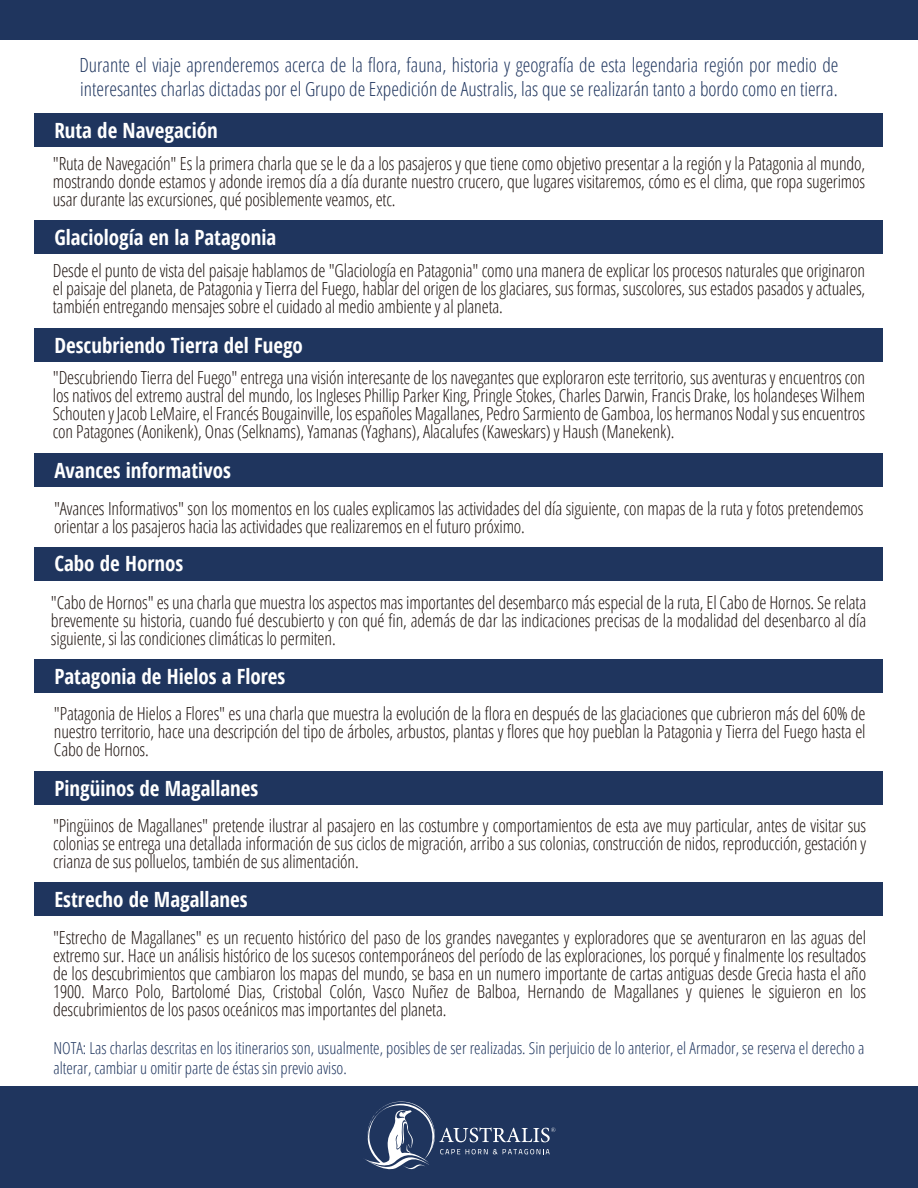
<style>
.page{position:relative;width:918px;height:1188px;background:#fff}
.page>*{position:absolute;margin:0;border:0;box-sizing:border-box;transform-origin:0 0}
.t1{font:700 condensed 21px "Open Sans";color:#fff}
.t2{font:300 condensed 19.5px/24px "Open Sans";color:#1f355e}
.t3{font:300 condensed 18px/18px "Open Sans";letter-spacing:-.01em;color:#1f1410;text-align:justify}
.t4{font:300 condensed 16.5px/19.8px "Open Sans";color:#1f355e}
</style>
<div class="page">
<div style="left:34px;top:547px;width:849px;height:33px;background:#1f355e"></div>
<div style="left:34px;top:660px;width:849px;height:33px;background:#1f355e"></div>
<div style="left:34px;top:771px;width:849px;height:33px;background:#1f355e"></div>
<div style="left:34px;top:883px;width:849px;height:33px;background:#1f355e"></div>
<div style="left:34px;top:453px;width:849px;height:33px;background:#1f355e"></div>
<div style="left:34px;top:114px;width:849px;height:33px;background:#1f355e"></div>
<div style="left:34px;top:221px;width:849px;height:33px;background:#1f355e"></div>
<div style="left:34px;top:328px;width:849px;height:33px;background:#1f355e"></div>
<div style="left:0;top:0;width:918px;height:40px;background:#1f355e"></div>
<div style="left:0;top:1087px;width:918px;height:101px;background:#1f355e"></div>
<svg style="left:365px;top:1101px;width:191px;height:69px"></svg>
<p class="t2" style="left:80px;top:52px;width:760px">Durante el viaje aprenderemos acerca de la flora, fauna, historia y geografía de esta legendaria región por medio de interesantes charlas dictadas por el Grupo de Expedición de Australis, las que se realizarán tanto a bordo como en tierra.</p>
<p class="t1" style="left:54px;top:116px;width:165px">Ruta de Navegación</p>
<p class="t3" style="left:53px;top:154px;width:814px">"Ruta de Navegación" Es la primera charla que se le da a los pasajeros y que tiene como objetivo presentar a la región y la Patagonia al mundo, mostrando donde estamos y adonde iremos día a día durante nuestro crucero, que lugares visitaremos, cómo es el clima, que ropa sugerimos usar durante las excursiones, qué posiblemente veamos, etc.</p>
<p class="t1" style="left:54px;top:223px;width:224px">Glaciología en la Patagonia</p>
<p class="t3" style="left:53px;top:261px;width:814px">Desde el punto de vista del paisaje hablamos de "Glaciología en Patagonia" como una manera de explicar los procesos naturales que originaron el paisaje del planeta, de Patagonia y Tierra del Fuego, hablar del origen de los glaciares, sus formas, suscolores, sus estados pasados y actuales, también entregando mensajes sobre el cuidado al medio ambiente y al planeta.</p>
<p class="t1" style="left:54px;top:330px;width:250px">Descubriendo Tierra del Fuego</p>
<p class="t3" style="left:53px;top:368px;width:814px">"Descubriendo Tierra del Fuego" entrega una visión interesante de los navegantes que exploraron este territorio, sus aventuras y encuentros con los nativos del extremo austral del mundo, los Ingleses Phillip Parker King, Pringle Stokes, Charles Darwin, Francis Drake, los holandeses Wilhem Schouten y Jacob LeMaire, el Francés Bougainville, los españoles Magallanes, Pedro Sarmiento de Gamboa, los hermanos Nodal y sus encuentros con Patagones (Aonikenk), Onas (Selknams), Yamanas (Yaghans), Alacalufes (Kaweskars) y Haush (Manekenk).</p>
<p class="t1" style="left:54px;top:455px;width:178px">Avances informativos</p>
<p class="t3" style="left:54px;top:499px;width:811px">"Avances Informativos" son los momentos en los cuales explicamos las actividades del día siguiente, con mapas de la ruta y fotos pretendemos orientar a los pasajeros hacia las actividades que realizaremos en el futuro próximo.</p>
<p class="t1" style="left:54px;top:549px;width:131px">Cabo de Hornos</p>
<p class="t3" style="left:51px;top:593px;width:817px">"Cabo de Hornos" es una charla que muestra los aspectos mas importantes del desembarco más especial de la ruta, El Cabo de Hornos. Se relata brevemente su historia, cuando fué descubierto y con qué fin, además de dar las indicaciones precisas de la modalidad del desenbarco al día siguiente, si las condiciones climáticas lo permiten.</p>
<p class="t1" style="left:54px;top:662px;width:233px">Patagonia de Hielos a Flores</p>
<p class="t3" style="left:54px;top:704px;width:813px">"Patagonia de Hielos a Flores" es una charla que muestra la evolución de la flora en después de las glaciaciones que cubrieron más del 60% de nuestro territorio, hace una descripción del tipo de árboles, arbustos, plantas y flores que hoy pueblan la Patagonia y Tierra del Fuego hasta el Cabo de Hornos.</p>
<p class="t1" style="left:54px;top:773px;width:206px">Pingüinos de Magallanes</p>
<p class="t3" style="left:53px;top:816px;width:815px">"Pingüinos de Magallanes" pretende ilustrar al pasajero en las costumbre y comportamientos de esta ave muy particular, antes de visitar sus colonias se entrega una detallada información de sus ciclos de migración, arribo a sus colonias, construcción de nidos, reproducción, gestación y crianza de sus polluelos, también de sus alimentación.</p>
<p class="t1" style="left:54px;top:885px;width:195px">Estrecho de Magallanes</p>
<p class="t3" style="left:53px;top:928px;width:815px">"Estrecho de Magallanes" es un recuento histórico del paso de los grandes navegantes y exploradores que se aventuraron en las aguas del extremo sur. Hace un análisis histórico de los sucesos contemporáneos del período de las exploraciones, los porqué y finalmente los resultados de los descubrimientos que cambiaron los mapas del mundo, se basa en un numero importante de cartas antiguas desde Grecia hasta el año 1900. Marco Polo, Bartolomé Dias, Cristobal Colón, Vasco Nuñez de Balboa, Hernando de Magallanes y quienes le siguieron en los descubrimientos de los pasos oceánicos mas importantes del planeta.</p>
<p class="t4" style="left:53px;top:1038px;width:813px">NOTA: Las charlas descritas en los itinerarios son, usualmente, posibles de ser realizadas. Sin perjuicio de lo anterior, el Armador, se reserva el derecho a alterar, cambiar u omitir parte de éstas sin previo aviso.</p>
</div>
